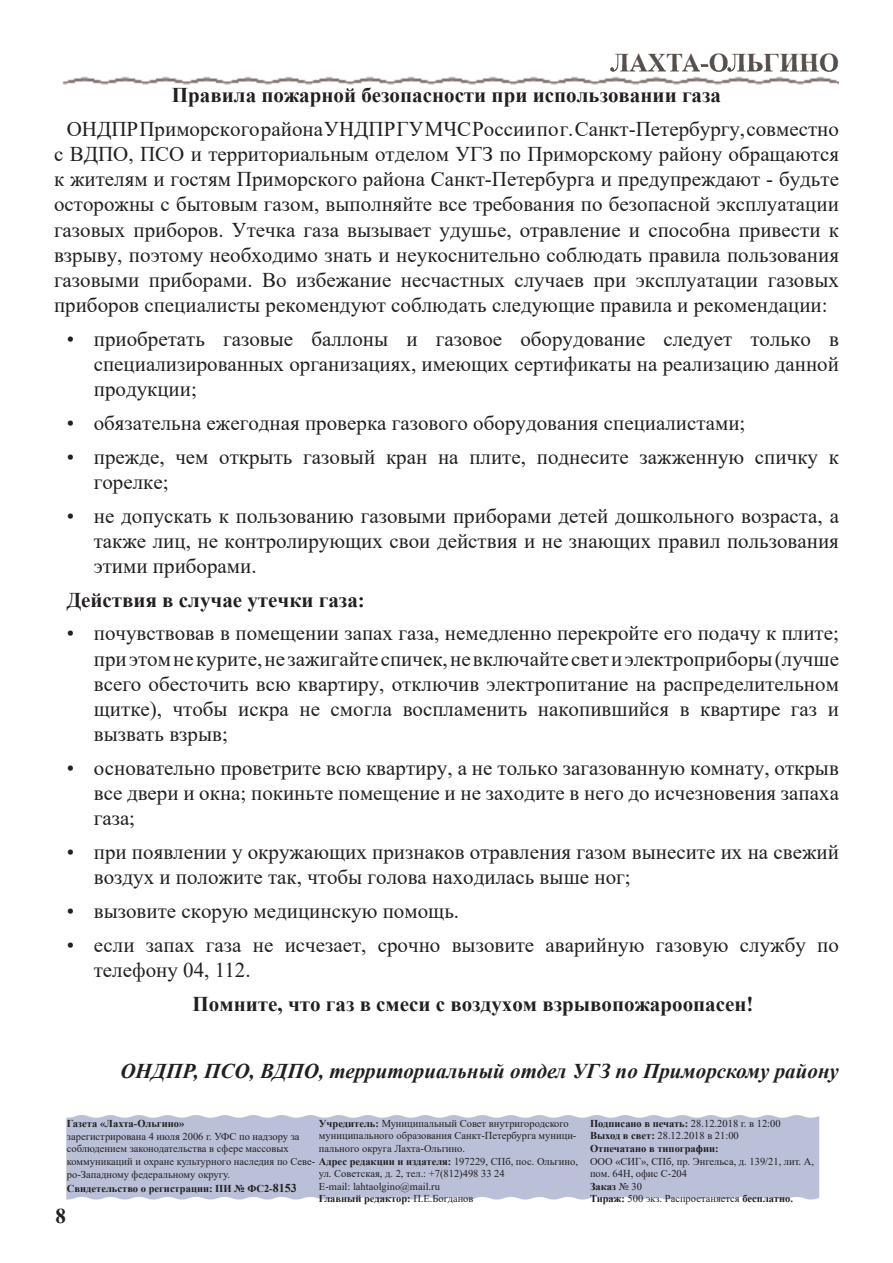
<style>
.page{position:relative;width:893px;height:1263px;background:#fff}
.page>*{position:absolute;margin:0;border:0;box-sizing:border-box;transform-origin:0 0}
.t1{font:700 25.5px "Times New Roman";color:#574f4c}
.t2{font:21px/25.2px "Times New Roman";color:#231f20;text-align:justify}
.t3{font:700 21px "Times New Roman";color:#231f20}
.t4{font:italic 700 21px "Times New Roman";color:#231f20}
.t5{font:10.5px/12.6px "Times New Roman";color:#231f20}
.t6{font:700 10.5px/12.6px "Times New Roman";color:#231f20}
.s1{font-weight:700}
.s2{font-size:12px}
.s3{font-weight:400}
</style>
<div class="page">
<img style="left:62px;top:76px;width:777px;height:9px">
<img style="left:610px;top:65px;width:228px;height:7px">
<div style="left:66px;top:1115px;width:754px;height:85px;background:#b9c0d7"></div>
<p class="t1" style="left:610px;top:44px;width:230px">ЛАХТА-ОЛЬГИНО</p>
<p class="t3" style="left:172px;top:80px;width:551px">Правила пожарной безопасности при использовании газа</p>
<p class="t2" style="left:54px;top:115px;width:786px;text-indent:13px">ОНДПР Приморского района УНДПР ГУ МЧС России по г. Санкт-Петербургу, совместно с ВДПО, ПСО и территориальным отделом УГЗ по Приморскому району обращаются к жителям и гостям Приморского района Санкт-Петербурга и предупреждают - будьте осторожны с бытовым газом, выполняйте все требования по безопасной эксплуатации газовых приборов. Утечка газа вызывает удушье, отравление и способна привести к взрыву, поэтому необходимо знать и неукоснительно соблюдать правила пользования газовыми приборами. Во избежание несчастных случаев при эксплуатации газовых приборов специалисты рекомендуют соблюдать следующие правила и рекомендации:</p>
<p class="t2" style="left:94px;top:326px;width:747px;text-indent:-27px">• приобретать газовые баллоны и газовое оборудование следует только в специализированных организациях, имеющих сертификаты на реализацию данной продукции;</p>
<p class="t2" style="left:67px;top:410px;width:680px">• обязательна ежегодная проверка газового оборудования специалистами;</p>
<p class="t2" style="left:94px;top:443px;width:747px;text-indent:-27px">• прежде, чем открыть газовый кран на плите, поднесите зажженную спичку к горелке;</p>
<p class="t2" style="left:94px;top:502px;width:747px;text-indent:-27px">• не допускать к пользованию газовыми приборами детей дошкольного возраста, а также лиц, не контролирующих свои действия и не знающих правил пользования этими приборами.</p>
<p class="t3" style="left:67px;top:584px;width:300px">Действия в случае утечки газа:</p>
<p class="t2" style="left:94px;top:620px;width:747px;text-indent:-27px">• почувствовав в помещении запах газа, немедленно перекройте его подачу к плите; при этом не курите, не зажигайте спичек, не включайте свет и электроприборы (лучше всего обесточить всю квартиру, отключив электропитание на распределительном щитке), чтобы искра не смогла воспламенить накопившийся в квартире газ и вызвать взрыв;</p>
<p class="t2" style="left:94px;top:755px;width:747px;text-indent:-27px">• основательно проветрите всю квартиру, а не только загазованную комнату, открыв все двери и окна; покиньте помещение и не заходите в него до исчезновения запаха газа;</p>
<p class="t2" style="left:94px;top:839px;width:747px;text-indent:-27px">• при появлении у окружающих признаков отравления газом вынесите их на свежий воздух и положите так, чтобы голова находилась выше ног;</p>
<p class="t2" style="left:67px;top:898px;width:394px">• вызовите скорую медицинскую помощь.</p>
<p class="t2" style="left:94px;top:931px;width:747px;text-indent:-27px">• если запах газа не исчезает, срочно вызовите аварийную газовую службу по телефону 04, 112.</p>
<p class="t3" style="left:193px;top:988px;width:562px">Помните, что газ в смеси с воздухом взрывопожароопасен!</p>
<p class="t4" style="left:120px;top:1056px;width:720px">ОНДПР, ПСО, ВДПО, территориальный отдел УГЗ по Приморскому району</p>
<p class="t5" style="left:319px;top:1116px;width:259px"><span class="s1">Учредитель:</span> Муниципальный Совет внутригородского муниципального образования Санкт-Петербурга муници&shy;пального округа Лахта-Ольгино.</p>
<p class="t5" style="left:319px;top:1167px;width:187px">ул. Советская, д. 2, тел.: +7(812)498 33 24<br>E-mail: lahtaolgino@mail.ru<br><span class="s1">Главный редактор:</span> П.Е.Богданов</p>
<p class="t6" style="left:67px;top:1117px;width:119px">Газета «Лахта-Ольгино»</p>
<p class="t5" style="left:67px;top:1129px;width:513px">зарегистрирована 4 июля 2006 г. УФС по надзору за<br>соблюдением законодательства в сфере массовых<br>коммуникаций и охране культурного наследия по Севе- <span class="s1">Адрес редакции и издателя:</span> 197229, СПб, пос. Ольгино, ро-Западному федеральному округу.</p>
<p class="t6" style="left:67px;top:1182px;width:231px">Свидетельство о регистрации: ПИ № ФС2-<span class="s2">8153</span></p>
<p class="t3" style="left:55px;top:1201px;width:12px">8</p>
<p class="t6" style="left:590px;top:1116px;width:192px">Подписано в печать: <span class="s3">28.12.2018 г. в 12:00<br></span>Выход в свет: <span class="s3">28.12.2018 в 21:00<br></span>Отпечатано в типографии:</p>
<p class="t5" style="left:590px;top:1154px;width:226px">ООО «СИГ», СПб, пр. Энгельса, д. 139/21, лит. А, пом. 64Н, офис С-204<br><span class="s1">Заказ</span> № 30<br><span class="s1">Тираж:</span> 500 экз. Распростаняется <span class="s1">бесплатно.</span></p>
</div>
